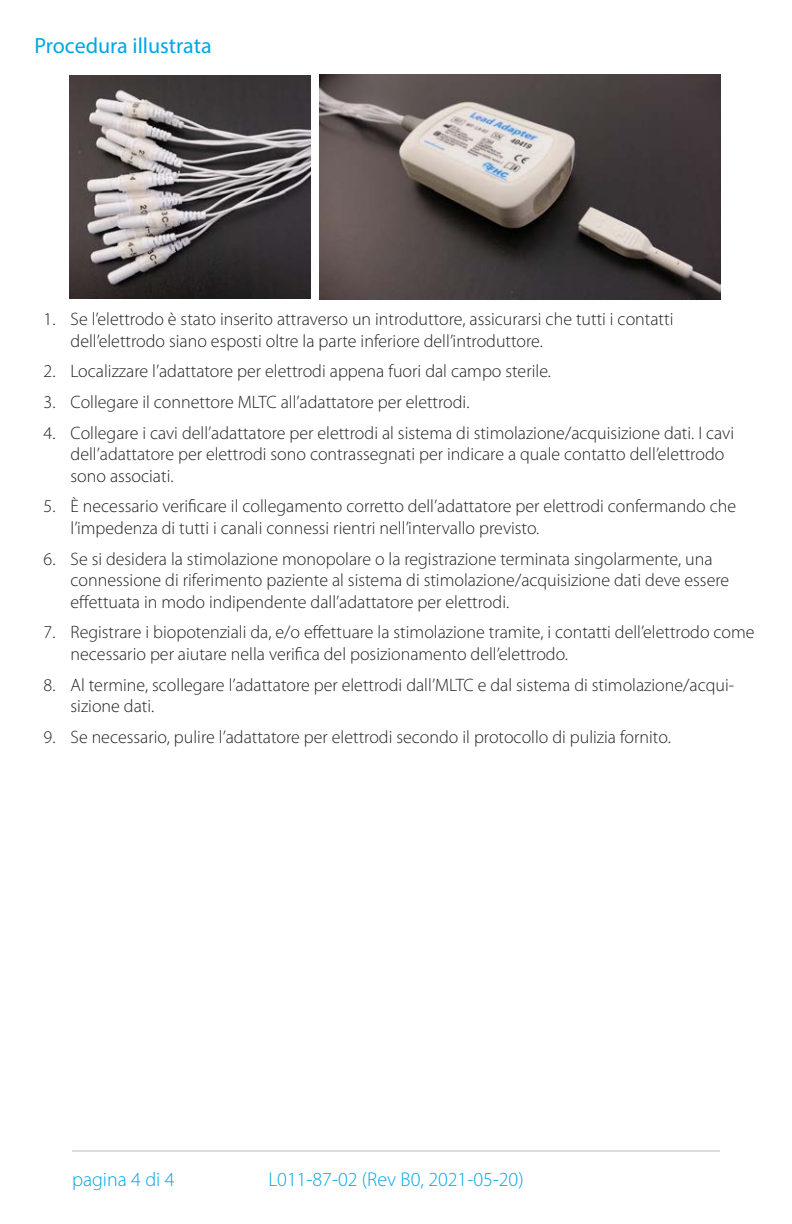
<style>
.page{position:relative;width:792px;height:1224px;background:#fff}
.page>*{position:absolute;margin:0;border:0;box-sizing:border-box;transform-origin:0 0}
.t1{font:22px "Myriad Pro";color:#00a6e4}
.t2{font:300 20px "Myriad Pro";color:#00a6e4}
.t3{font:300 18px/21.6px "Myriad Pro";color:#231f20}
</style>
<div class="page">
<hr style="left:72px;top:1150px;width:648px;height:2px;background:#ddddde">
<img style="left:70px;top:75px;width:240px;height:224px">
<img style="left:320px;top:75px;width:400px;height:225px">
<p class="t1" style="left:35px;top:32px;width:179px">Procedura illustrata</p>
<p class="t3" style="left:71px;top:308px;width:604px;text-indent:-27px">1. Se l’elettrodo è stato inserito attraverso un introduttore, assicurarsi che tutti i contatti dell’elettrodo siano esposti oltre la parte inferiore dell’introduttore.</p>
<p class="t3" style="left:44px;top:360px;width:509px">2. Localizzare l’adattatore per elettrodi appena fuori dal campo sterile.</p>
<p class="t3" style="left:44px;top:391px;width:428px">3. Collegare il connettore MLTC all’adattatore per elettrodi.</p>
<p class="t3" style="left:71px;top:422px;width:665px;text-indent:-27px">4. Collegare i cavi dell’adattatore per elettrodi al sistema di stimolazione/acquisizione dati. I cavi dell’adattatore per elettrodi sono contrassegnati per indicare a quale contatto dell’elettrodo sono associati.</p>
<p class="t3" style="left:71px;top:495px;width:667px;text-indent:-27px">5. È necessario verificare il collegamento corretto dell’adattatore per elettrodi confermando che l’impedenza di tutti i canali connessi rientri nell’intervallo previsto.</p>
<p class="t3" style="left:71px;top:548px;width:660px;text-indent:-27px">6. Se si desidera la stimolazione monopolare o la registrazione terminata singolarmente, una connessione di riferimento paziente al sistema di stimolazione/acquisizione dati deve essere effettuata in modo indipendente dall’adattatore per elettrodi.</p>
<p class="t3" style="left:71px;top:621px;width:686px;text-indent:-27px">7. Registrare i biopotenziali da, e/o effettuare la stimolazione tramite, i contatti dell’elettrodo come necessario per aiutare nella verifica del posizionamento dell’elettrodo.</p>
<p class="t3" style="left:71px;top:674px;width:665px;text-indent:-27px">8. Al termine, scollegare l’adattatore per elettrodi dall’MLTC e dal sistema di stimolazione/acqui&shy;sizione dati.</p>
<p class="t3" style="left:44px;top:726px;width:629px">9. Se necessario, pulire l’adattatore per elettrodi secondo il protocollo di pulizia fornito.</p>
<p class="t2" style="left:72px;top:1168px;width:104px">pagina 4 di 4</p>
<p class="t2" style="left:268px;top:1168px;width:257px">L011-87-02 (Rev B0, 2021-05-20)</p>
</div>
